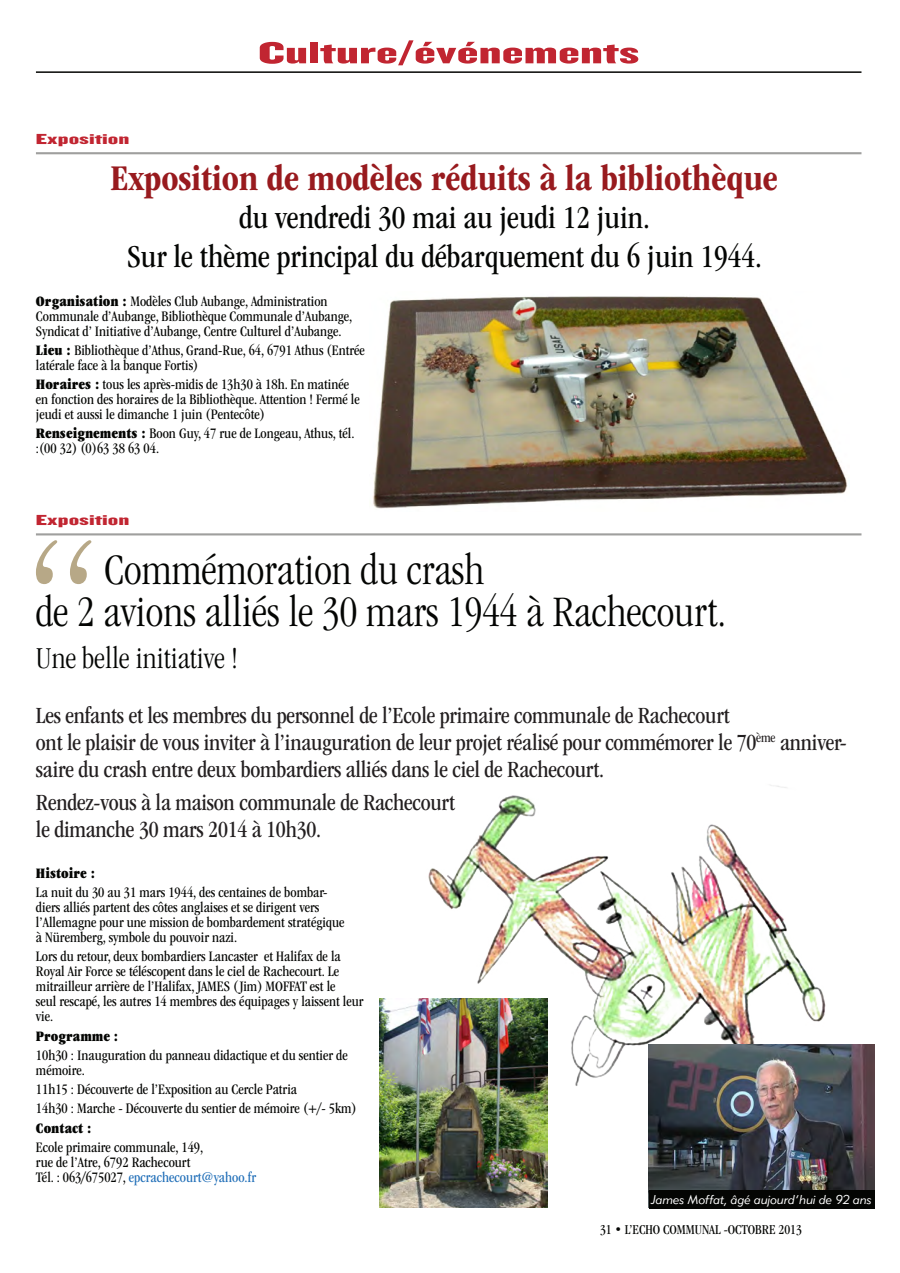
<style>
.page{position:relative;width:900px;height:1273px;background:#fff}
.page>*{position:absolute;margin:0;border:0;box-sizing:border-box;transform-origin:0 0}
.t1{font:300 condensed 45px/42px "ITC Garamond Std";color:#040503}
.t2{font:700 condensed 37.5px "ITC Garamond Std";color:#981a1e}
.t3{font:condensed 33px/38.7px "ITC Garamond Std";color:#040503;text-align:center}
.t4{font:300 condensed 31.5px "ITC Garamond Std";color:#040503}
.t5{font:31.5px "Knockout HTF69 Full Liteweight";color:#c12531;scale:2 1}
.t6{font:condensed 24px/27px "ITC Garamond Std";letter-spacing:-.01em;color:#231f20}
.t7{font:condensed 15px/15px "ITC Garamond Std";color:#040503}
.t8{font:ultra-condensed 15px "Garamond IT Cby BT";color:#040503}
.t9{font:15px "Knockout HTF69 Full Liteweight";color:#c12531;scale:2 1}
.t10{font:condensed 14.1px "ITC Garamond Std";color:#040503}
.t11{font:12.6px "Geometric 415 BT Lite Italic A";color:#fff}
.s1{font-family:"Garamond IT Cby BT";font-stretch:ultra-condensed}
.s2{color:#216fb8}
</style>
<div class="page">
<img style="left:421px;top:785px;width:405px;height:313px">
<hr style="left:36px;top:152px;width:825px;height:2px;background:#9f9f9e">
<img style="left:373px;top:296px;width:474px;height:213px">
<hr style="left:36px;top:533px;width:825px;height:2px;background:#9f9f9e">
<svg style="left:36px;top:540px;width:55px;height:44px"></svg>
<hr style="left:36px;top:71px;width:825px;height:2px;background:#040503">
<img style="left:380px;top:999px;width:167px;height:208px">
<img style="left:648px;top:1044px;width:226px;height:146px">
<div style="left:648px;top:1190px;width:226px;height:19px;background:#040503"></div>
<h3 class="t5" style="left:258px;top:37px;width:192px">Culture/événements</h3>
<p class="t9" style="left:36px;top:131px;width:48px">Exposition</p>
<h2 class="t2" style="left:110px;top:157px;width:669px">Exposition de modèles réduits à la bibliothèque</h2>
<h3 class="t3" style="left:127px;top:199px;width:636px">du vendredi 30 mai au jeudi 12 juin.<br>Sur le thème principal du débarquement du 6 juin 1944.</h3>
<p class="t7" style="left:36px;top:294px;width:318px"><span class="s1">Organisation :</span> Modèles Club Aubange, Administration<br>Communale d’Aubange, Bibliothèque Communale d’Aubange,<br>Syndicat d’ Initiative d’Aubange, Centre Culturel d’Aubange.</p>
<p class="t7" style="left:36px;top:343px;width:330px"><span class="s1">Lieu :</span> Bibliothèque d’Athus, Grand-Rue, 64, 6791 Athus (Entrée latérale face à la banque Fortis)</p>
<p class="t7" style="left:36px;top:377px;width:325px"><span class="s1">Horaires :</span> tous les après-midis de 13h30 à 18h. En matinée en fonction des horaires de la Bibliothèque. Attention ! Fermé le jeudi et aussi le dimanche 1 juin (Pentecôte)</p>
<p class="t7" style="left:36px;top:426px;width:320px"><span class="s1">Renseignements :</span> Boon Guy, 47 rue de Longeau, Athus, tél. :(00 32) (0)63 38 63 04.</p>
<p class="t9" style="left:36px;top:512px;width:48px">Exposition</p>
<h1 class="t1" style="left:36px;top:549px;width:691px;text-indent:68px">Commémoration du crash<br>de 2 avions alliés le 30 mars 1944 à Rachecourt.</h1>
<h3 class="t4" style="left:36px;top:641px;width:204px">Une belle initiative !</h3>
<p class="t6" style="left:36px;top:702px;width:812px">Les enfants et les membres du personnel de l’Ecole primaire communale de Rachecourt<br>ont le plaisir de vous inviter à l’inauguration de leur projet réalisé pour commémorer le 70<sup>ème</sup> anniver&shy;saire du crash entre deux bombardiers alliés dans le ciel de Rachecourt.</p>
<h3 class="t6" style="left:36px;top:789px;width:420px">Rendez-vous à la maison communale de Rachecourt le dimanche 30 mars 2014 à 10h30.</h3>
<p class="t8" style="left:36px;top:864px;width:61px">Histoire :</p>
<p class="t7" style="left:36px;top:885px;width:310px">La nuit du 30 au 31 mars 1944, des centaines de bombar&shy;diers alliés partent des côtes anglaises et se dirigent vers l’Allemagne pour une mission de bombardement stratégique à Nüremberg, symbole du pouvoir nazi.</p>
<p class="t7" style="left:36px;top:949px;width:329px">Lors du retour, deux bombardiers Lancaster et Halifax de la Royal Air Force se téléscopent dans le ciel de Rachecourt. Le mitrailleur arrière de l’Halifax, JAMES (Jim) MOFFAT est le<br>seul rescapé, les autres 14 membres des équipages y laissent leur vie.</p>
<p class="t8" style="left:36px;top:1027px;width:84px">Programme :</p>
<p class="t7" style="left:36px;top:1048px;width:313px">10h30 : Inauguration du panneau didactique et du sentier de mémoire.</p>
<p class="t7" style="left:36px;top:1080px;width:322px;line-height:19.2px">11h15 : Découverte de l’Exposition au Cercle Patria<br>14h30 : Marche - Découverte du sentier de mémoire (+/- 5km)</p>
<p class="t8" style="left:36px;top:1119px;width:57px">Contact :</p>
<p class="t7" style="left:36px;top:1140px;width:221px">Ecole primaire communale, 149,<br>rue de l’Atre, 6792 Rachecourt<br>Tél. : 063/675027, <span class="s2">epcrachecourt@yahoo.fr</span></p>
<p class="t11" style="left:651px;top:1192px;width:222px">James Moffat, âgé aujourd’hui de 92 ans</p>
<p class="t10" style="left:600px;top:1222px;width:203px">31 • L’ECHO COMMUNAL -OCTOBRE 2013</p>
</div>
